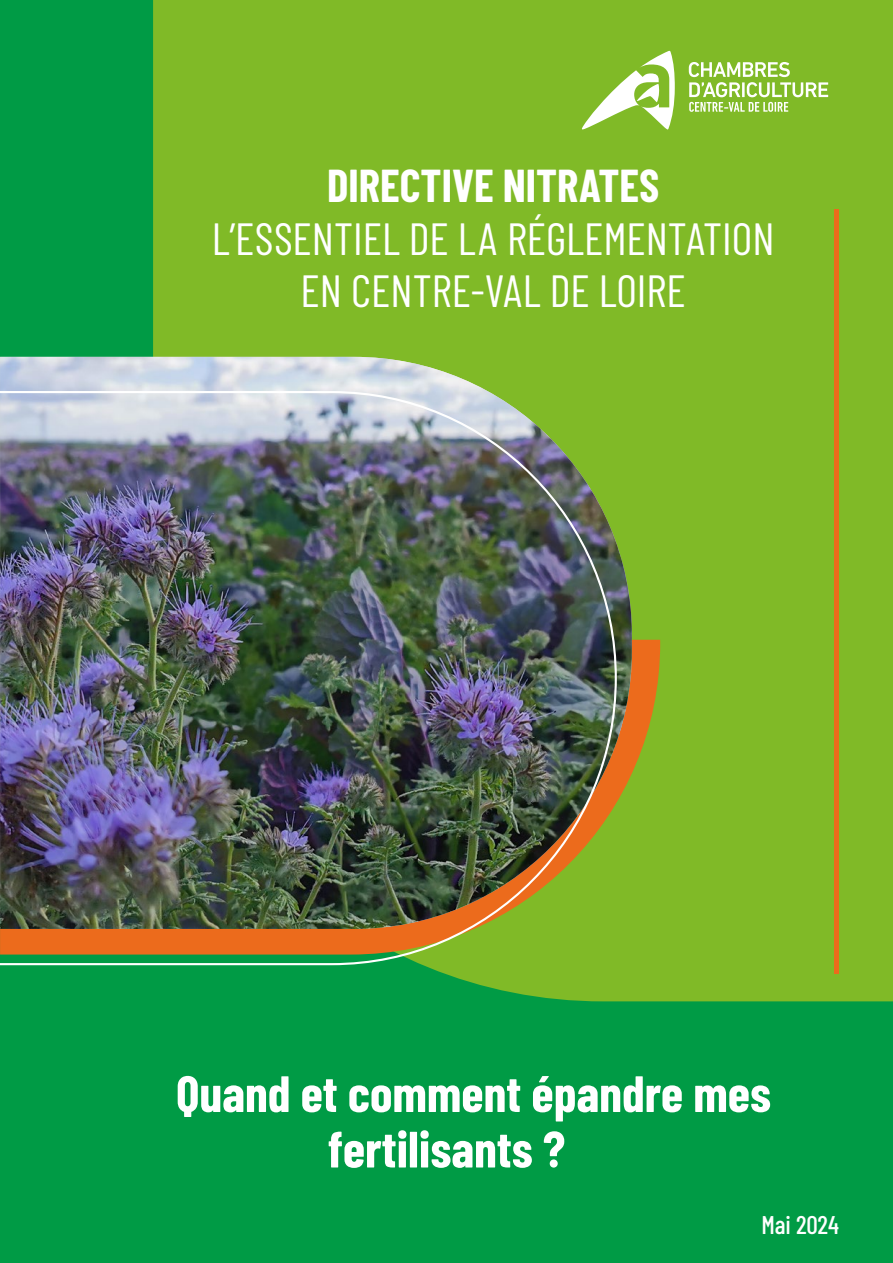
<style>
.page{position:relative;width:893px;height:1263px;background:#009b45}
.page>*{position:absolute;margin:0;border:0;box-sizing:border-box;transform-origin:0 0}
.t1{font:700 51px/55.5px "Barlow Condensed";color:#fff}
.t2{font:45px/52.5px "Barlow Condensed";color:#fff;text-align:center}
.t3{font:700 45px "Barlow Condensed";color:#fff}
.t4{font:500 25.5px "Barlow Condensed";color:#fff}
</style>
<div class="page">
<div style="left:153px;top:0;width:740px;height:1001px;background:#80ba27"></div>
<svg style="left:617px;top:640px;width:43px;height:314px;background:#9ea323"></svg>
<hr style="left:835px;top:209px;width:4px;height:765px;background:#ec6b1c">
<img style="left:0;top:357px;width:632px;height:572px">
<img style="left:0;top:391px;width:617px;height:574px">
<svg style="left:582px;top:51px;width:93px;height:78px;background:#a9d06d"></svg>
<svg style="left:689px;top:62px;width:139px;height:50px;background:#a5ce66"></svg>
<p class="t3" style="left:327px;top:158px;width:334px">DIRECTIVE NITRATES</p>
<p class="t2" style="left:212px;top:211px;width:564px">L’ESSENTIEL DE LA RÉGLEMENTATION<br>EN CENTRE-VAL DE LOIRE</p>
<p class="t1" style="left:328px;top:1064px;width:445px;text-indent:-152px">Quand et comment épandre mes fertilisants ?</p>
<p class="t4" style="left:761px;top:1209px;width:79px">Mai 2024</p>
</div>
